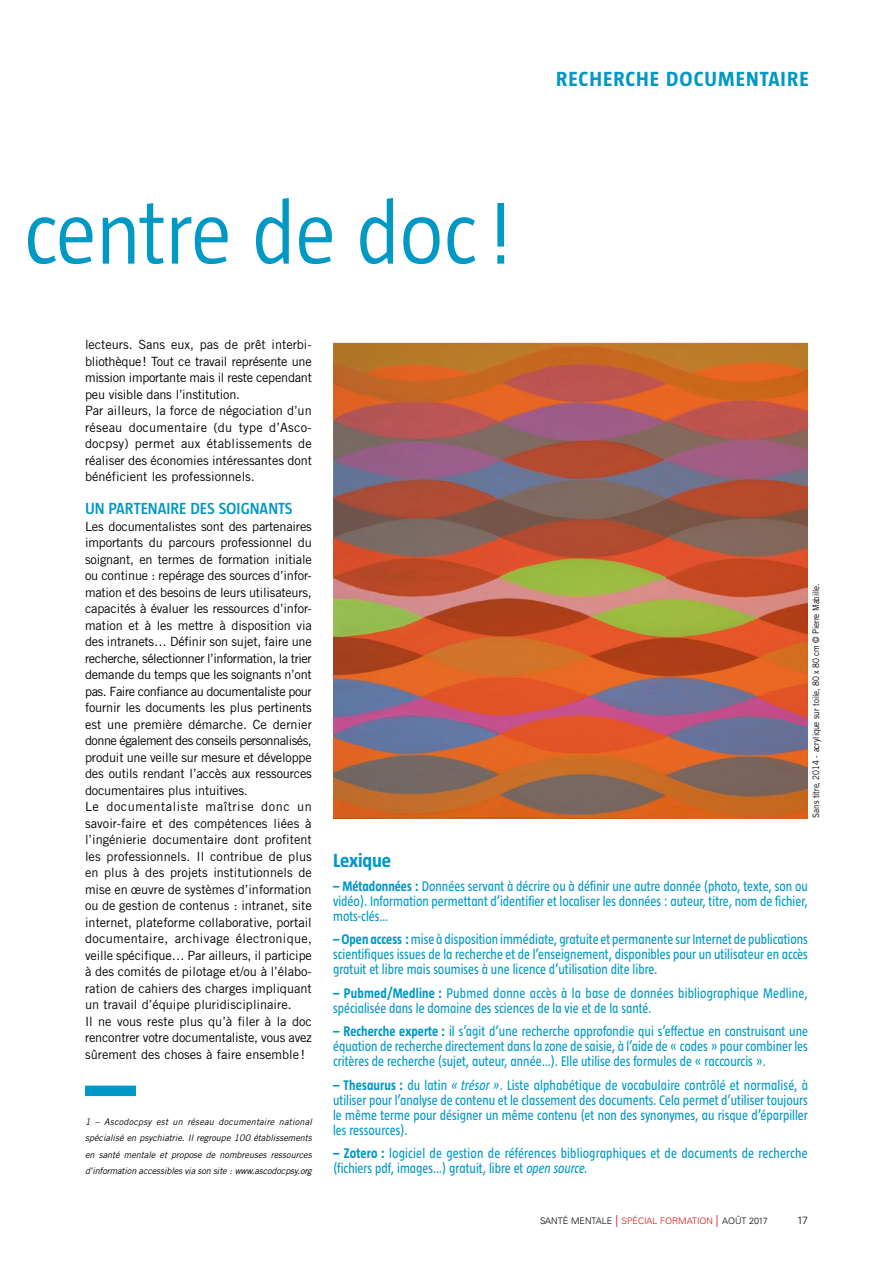
<style>
.page{position:relative;width:893px;height:1263px;background:#fff}
.page>*{position:absolute;margin:0;border:0;box-sizing:border-box;transform-origin:0 0}
.t1{font:300 90px "Taz";letter-spacing:-.01em;color:#0098c5}
.t2{font:700 21px "Taz";letter-spacing:.05em;color:#0098c5}
.SMBO__TITRE_ENCADRÉ{font:700 19.5px "Taz";letter-spacing:-.005em;color:#0098c5}
.SMBO__Inter{font:600 16.5px "Taz";color:#0098c5}
.SMBO__encadré{font:14.25px/15px "Taz";color:#0098c5;text-align:justify;scale:.9 1}
.SMBO__Txt_courant{font:12.75px/16.5px "Trade Gothic";letter-spacing:-.005em;color:#000;text-align:justify}
.t3{font:300 10.5px "Univers";color:#000}
.SMBO__Notes_bas_page{font:italic 9px/16.5px "Trade Gothic";letter-spacing:-.01em;color:#000;text-align:justify}
.Copyright{font:9px "Trade Gothic";letter-spacing:-.01em;color:#000;scale:.89 1}
.t4{font:300 9px "Univers";color:#000}
.s1{font-weight:700}
.s2{font-style:italic}
.s3{font-size:12px;color:#d40f14}
.s4{color:#d40f14}
</style>
<div class="page">
<img style="left:333px;top:343px;width:475px;height:476px">
<div style="left:85px;top:1085px;width:51px;height:11px;background:#0098c5"></div>
<h1 class="t1" style="left:24px;top:186px;width:490px">centre de doc!</h1>
<h2 class="t2" style="left:556px;top:68px;width:254px">RECHERCHE DOCUMENTAIRE</h2>
<p class="SMBO__Txt_courant" style="left:85px;top:336px;width:228px">lecteurs. Sans eux, pas de prêt interbi&shy;bliothèque! Tout ce travail représente une mission importante mais il reste cependant peu visible dans l’institution.</p>
<p class="SMBO__Txt_courant" style="left:85px;top:402px;width:228px">Par ailleurs, la force de négociation d’un réseau documentaire (du type d’Asco&shy;docpsy) permet aux établissements de réaliser des économies intéressantes dont bénéficient les professionnels.</p>
<p class="SMBO__Inter" style="left:85px;top:500px;width:209px">UN PARTENAIRE DES SOIGNANTS</p>
<p class="SMBO__Txt_courant" style="left:85px;top:518px;width:228px">Les documentalistes sont des partenaires importants du parcours professionnel du soignant, en termes de formation initiale ou continue : repérage des sources d’infor&shy;mation et des besoins de leurs utilisateurs, capacités à évaluer les ressources d’infor&shy;mation et à les mettre à disposition via des intranets… Définir son sujet, faire une recherche, sélectionner l’information, la trier demande du temps que les soignants n’ont pas. Faire confiance au documentaliste pour fournir les documents les plus pertinents est une première démarche. Ce dernier donne également des conseils personnalisés, produit une veille sur mesure et développe des outils rendant l’accès aux ressources documentaires plus intuitives.</p>
<p class="SMBO__Txt_courant" style="left:85px;top:798px;width:228px">Le documentaliste maîtrise donc un savoir-faire et des compétences liées à l’ingénierie documentaire dont profitent les professionnels. Il contribue de plus en plus à des projets institutionnels de mise en œuvre de systèmes d’information ou de gestion de contenus : intranet, site internet, plateforme collaborative, portail documentaire, archivage électronique, veille spécifique… Par ailleurs, il participe à des comités de pilotage et/ou à l’élabo&shy;ration de cahiers des charges impliquant un travail d’équipe pluridisciplinaire.</p>
<p class="SMBO__Txt_courant" style="left:85px;top:1013px;width:228px">Il ne vous reste plus qu’à filer à la doc rencontrer votre documentaliste, vous avez sûrement des choses à faire ensemble!</p>
<p class="SMBO__Notes_bas_page" style="left:85px;top:1113px;width:228px">1 – Ascodocpsy est un réseau documentaire national spécialisé en psychiatrie. Il regroupe 100 établissements en santé mentale et propose de nombreuses ressources d’information accessibles via son site : www.ascodocpsy.org</p>
<p class="Copyright" style="left:811px;top:817px;width:265px;rotate:-90deg">Sans titre, 2014 - acrylique sur toile, 80 x 80 cm © Pierre Mabille.</p>
<p class="SMBO__TITRE_ENCADRÉ" style="left:333px;top:851px;width:60px">Lexique</p>
<p class="SMBO__encadré" style="left:333px;top:879px;width:529px"><span class="s1">– Métadonnées :</span> Données servant à décrire ou à définir une autre donnée (photo, texte, son ou vidéo). Information permettant d’identifier et localiser les données : auteur, titre, nom de fichier, mots-clés…</p>
<p class="SMBO__encadré" style="left:333px;top:932px;width:529px"><span class="s1">– Open access :</span> mise à disposition immédiate, gratuite et permanente sur Internet de publications scientifiques issues de la recherche et de l’enseignement, disponibles pour un utilisateur en accès gratuit et libre mais soumises à une licence d’utilisation dite libre.</p>
<p class="SMBO__encadré" style="left:333px;top:986px;width:529px"><span class="s1">– Pubmed/Medline :</span> Pubmed donne accès à la base de données bibliographique Medline, spécialisée dans le domaine des sciences de la vie et de la santé.</p>
<p class="SMBO__encadré" style="left:333px;top:1024px;width:529px"><span class="s1">– Recherche experte :</span> il s’agit d’une recherche approfondie qui s’effectue en construisant une équation de recherche directement dans la zone de saisie, à l’aide de « codes » pour combiner les critères de recherche (sujet, auteur, année…). Elle utilise des formules de « raccourcis ».</p>
<p class="SMBO__encadré" style="left:333px;top:1077px;width:529px"><span class="s1">– Thesaurus :</span> du latin <span class="s2">« trésor »</span>. Liste alphabétique de vocabulaire contrôlé et normalisé, à utiliser pour l’analyse de contenu et le classement des documents. Cela permet d’utiliser toujours le même terme pour désigner un même contenu (et non des synonymes, au risque d’éparpiller les ressources).</p>
<p class="SMBO__encadré" style="left:333px;top:1146px;width:529px"><span class="s1">– Zotero :</span> logiciel de gestion de références bibliographiques et de documents de recherche (fichiers pdf, images…) gratuit, libre et <span class="s2">open source.</span></p>
<p class="t4" style="left:540px;top:1215px;width:229px">SANTÉ MENTALE <span class="s3">|</span> <span class="s4">SPÉCIAL FORMATION</span> <span class="s3">|</span> AOÛT 2017</p>
<p class="t3" style="left:797px;top:1213px;width:12px">17</p>
</div>
